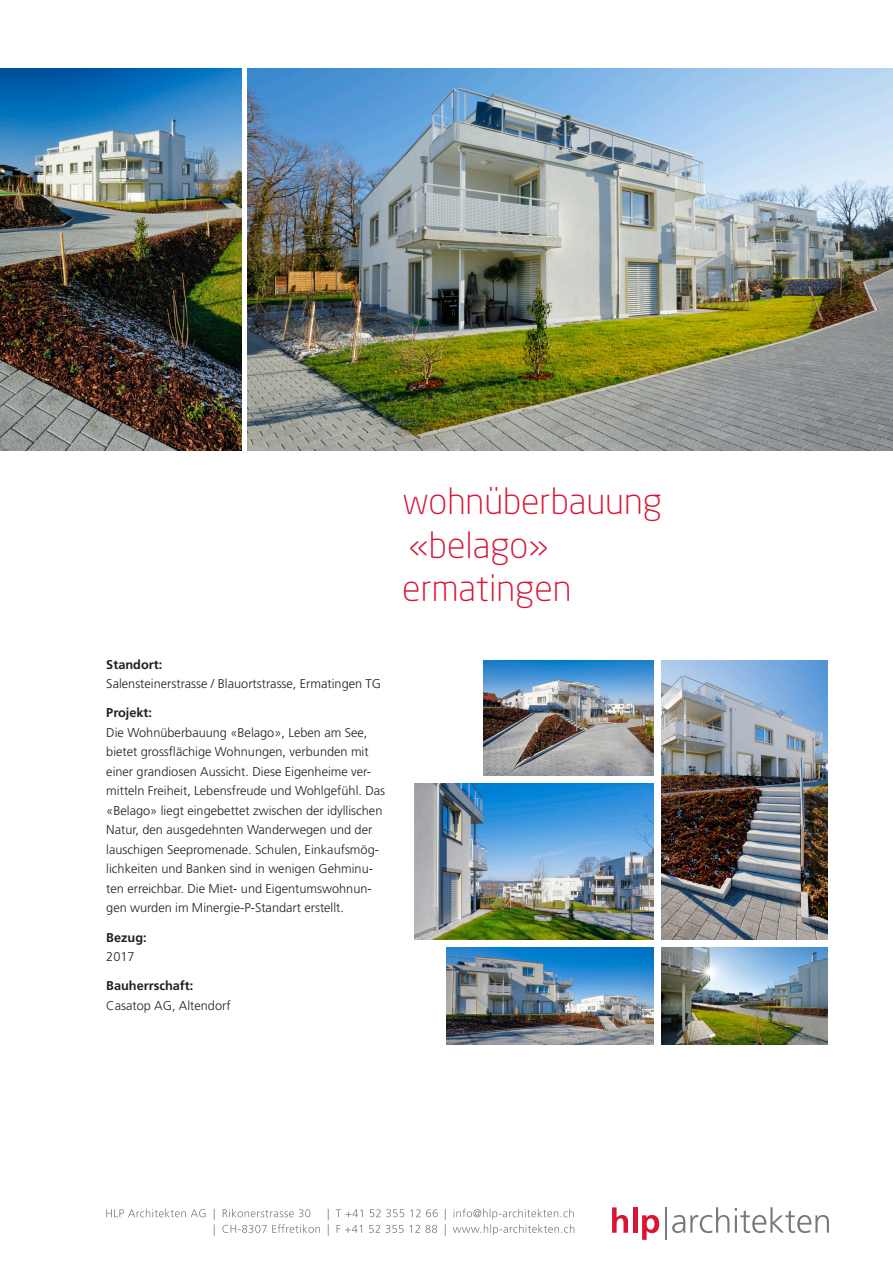
<style>
.page{position:relative;width:893px;height:1263px;background:#fff}
.page>*{position:absolute;margin:0;border:0;box-sizing:border-box;transform-origin:0 0}
.Titel{font:300 36px/43.2px "Neo Sans Std";color:#d71634}
.Lauftext{font:300 12.75px/19.5px "Frutiger LT Std";color:#231f20}
.Untertitel{font:300 12.75px/19.5px "Frutiger LT Std";color:#231f20}
.Untertitel-2{font:700 12.75px/19.5px "Frutiger LT Std";color:#231f20}
.s1{font-weight:300}
.s2{font-weight:700}
</style>
<div class="page">
<svg style="left:672px;top:1207px;width:57px;height:26px"></svg>
<svg style="left:735px;top:1207px;width:94px;height:26px"></svg>
<svg style="left:612px;top:1207px;width:16px;height:26px"></svg>
<hr style="left:633px;top:1207px;width:4px;height:26px;background:#d71634">
<svg style="left:642px;top:1215px;width:17px;height:25px"></svg>
<hr style="left:665px;top:1207px;width:1px;height:33px;background:#76787b">
<svg style="left:214px;top:1208px;width:360px;height:27px"></svg>
<svg style="left:106px;top:1209px;width:99px;height:8px"></svg>
<img style="left:247px;top:68px;width:646px;height:383px">
<img style="left:0;top:68px;width:241px;height:383px">
<img style="left:483px;top:661px;width:171px;height:115px">
<img style="left:661px;top:661px;width:166px;height:279px">
<img style="left:415px;top:784px;width:239px;height:156px">
<img style="left:661px;top:948px;width:166px;height:96px">
<img style="left:447px;top:948px;width:207px;height:96px">
<p class="Titel" style="left:402px;top:479px;width:261px">wohnüberbauung</p>
<p class="Titel" style="left:402px;top:523px;width:171px">«belago» ermatingen</p>
<p class="Untertitel-2" style="left:106px;top:655px;width:57px">Standort:</p>
<p class="Lauftext" style="left:106px;top:674px;width:276px">Salensteinerstrasse / Blauortstrasse, Ermatingen TG</p>
<p class="Untertitel-2" style="left:106px;top:703px;width:47px">Projekt:</p>
<p class="Lauftext" style="left:106px;top:723px;width:280px">Die Wohnüberbauung «Belago», Leben am See, bietet grossflächige Wohnungen, verbunden mit einer grandiosen Aussicht. Diese Eigenheime ver&shy;mitteln Freiheit, Lebensfreude und Wohlgefühl. Das «Belago» liegt eingebettet zwischen der idyllischen Natur, den ausgedehnten Wanderwegen und der lauschigen Seepromenade. Schulen, Einkaufsmög&shy;lichkeiten und Banken sind in wenigen Gehminu&shy;ten erreichbar. Die Miet- und Eigentumswohnun&shy;gen wurden im Minergie-P-Standart erstellt.</p>
<p class="Untertitel-2" style="left:106px;top:928px;width:42px">Bezug:<br><span class="s1">2017</span></p>
<p class="Untertitel" style="left:106px;top:976px;width:126px"><span class="s2">Bauherrschaft:<br></span>Casatop AG, Altendorf</p>
</div>
